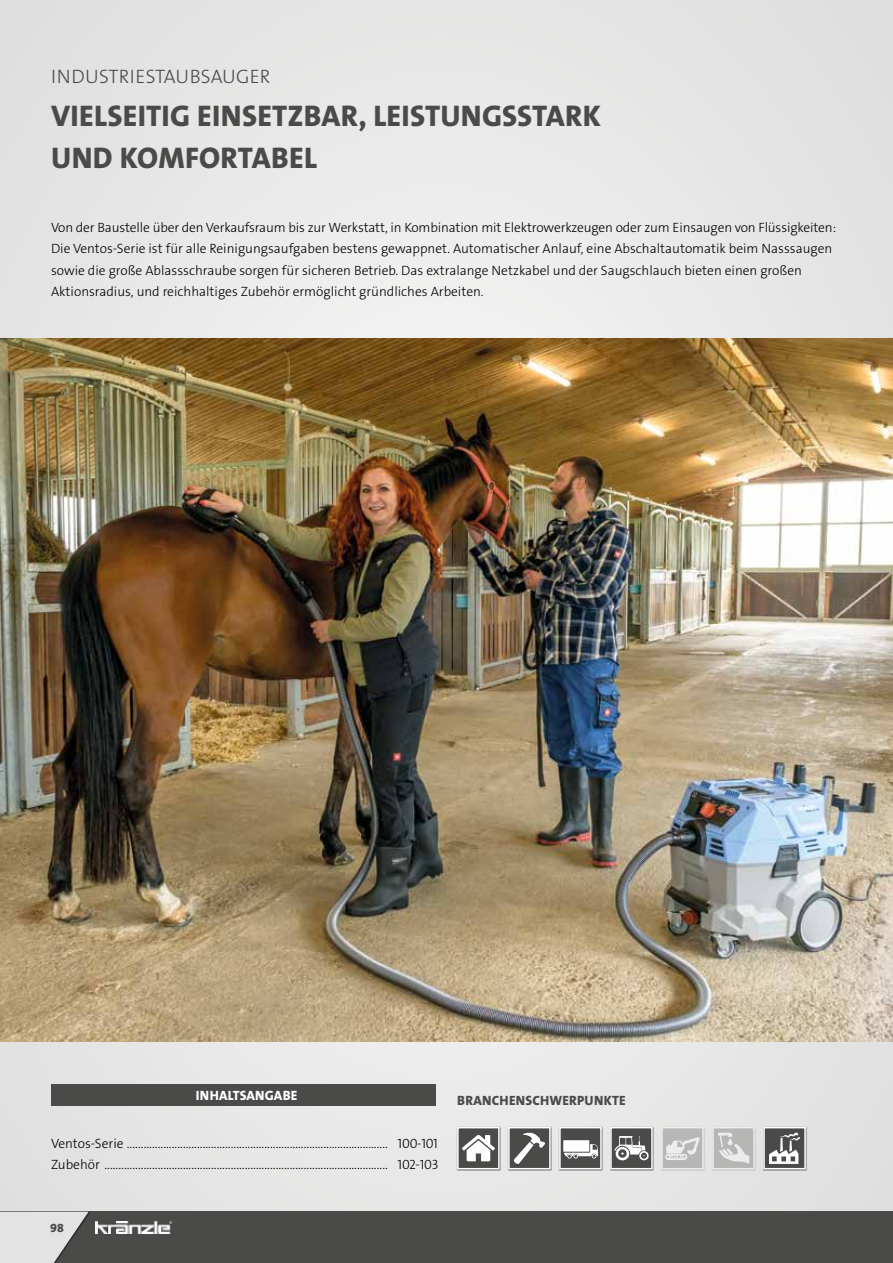
<style>
.page{position:relative;width:893px;height:1263px;background:#e7e7e6}
.page>*{position:absolute;margin:0;border:0;box-sizing:border-box;transform-origin:0 0}
.t1{font:30px/42.6px "The Sans LP8 Ex Bld";letter-spacing:.01em;color:#4a4a49}
.t2{font:19.5px "The Sans LP3 Lig";letter-spacing:.015em;color:#4a4a49}
.t3{font:13.5px/21.3px "The Sans LP3 Lig";color:#000}
.t4{font:13.5px "The Sans LP8 Ex Bld";letter-spacing:.015em;color:#4a4a49}
.t5{font:13.5px/21.3px "The Sans LP3 Lig";letter-spacing:-.02em;color:#000}
.t6{font:13.5px "The Sans LP8 Ex Bld";letter-spacing:.015em;color:#fff}
.t7{font:12px "The Sans LP8 Ex Bld";color:#4a4a49}
</style>
<div class="page">
<div style="left:0;top:1211px;width:893px;height:52px;background:#4a4a49"></div>
<svg style="left:0;top:1211px;width:89px;height:52px"></svg>
<img style="left:95px;top:1221px;width:77px;height:12px">
<div style="left:51px;top:1084px;width:385px;height:21px;background:#4a4a49"></div>
<img style="left:0;top:339px;width:893px;height:702px">
<div style="left:457px;top:1126px;width:44px;height:45px;background:#a8a8a8"></div>
<div style="left:457px;top:1127px;width:43px;height:42px;background:#4a4a49;border:2px solid #fff"></div>
<svg style="left:462px;top:1135px;width:33px;height:26px"></svg>
<div style="left:763px;top:1126px;width:44px;height:45px;background:#a7a7a7"></div>
<div style="left:763px;top:1127px;width:43px;height:42px;background:#4a4a49;border:2px solid #fff"></div>
<svg style="left:769px;top:1132px;width:31px;height:32px"></svg>
<div style="left:559px;top:1126px;width:44px;height:45px;background:#a8a8a8"></div>
<div style="left:559px;top:1127px;width:43px;height:42px;background:#4a4a49;border:2px solid #fff"></div>
<svg style="left:564px;top:1144px;width:34px;height:14px"></svg>
<div style="left:563px;top:1140px;width:26px;height:12px;background:#fff"></div>
<div style="left:610px;top:1126px;width:44px;height:45px;background:#a8a8a8"></div>
<div style="left:610px;top:1127px;width:43px;height:42px;background:#4a4a49;border:2px solid #fff"></div>
<svg style="left:614px;top:1136px;width:35px;height:24px"></svg>
<div style="left:661px;top:1126px;width:44px;height:45px;background:#d2d2d2"></div>
<div style="left:661px;top:1127px;width:43px;height:42px;background:#b7b7b6;border:2px solid #fff"></div>
<div style="left:665px;top:1154px;width:22px;height:6px;border:2px solid #fff;border-radius:2px"></div>
<svg style="left:666px;top:1137px;width:34px;height:22px"></svg>
<div style="left:712px;top:1126px;width:44px;height:45px;background:#d1d1d1"></div>
<div style="left:712px;top:1127px;width:43px;height:42px;background:#b6b6b5;border:2px solid #fff"></div>
<svg style="left:718px;top:1133px;width:31px;height:31px"></svg>
<div style="left:508px;top:1126px;width:44px;height:45px;background:#a8a8a8"></div>
<div style="left:508px;top:1127px;width:43px;height:42px;background:#4a4a49;border:2px solid #fff"></div>
<svg style="left:513px;top:1132px;width:32px;height:32px"></svg>
<h2 class="t2" style="left:51px;top:64px;width:221px">INDUSTRIESTAUBSAUGER</h2>
<h1 class="t1" style="left:51px;top:94px;width:551px">VIELSEITIG EINSETZBAR, LEISTUNGSSTARK<br>UND KOMFORTABEL</h1>
<p class="t3" style="left:51px;top:217px;width:787px">Von der Baustelle über den Verkaufsraum bis zur Werkstatt, in Kombination mit Elektrowerkzeugen oder zum Einsaugen von Flüssigkeiten:<br>Die Ventos-Serie ist für alle Reinigungsaufgaben bestens gewappnet. Automatischer Anlauf, eine Abschaltautomatik beim Nasssaugen sowie die große Ablassschraube sorgen für sicheren Betrieb. Das extralange Netzkabel und der Saugschlauch bieten einen großen Aktionsradius, und reichhaltiges Zubehör ermöglicht gründliches Arbeiten.</p>
<p class="t6" style="left:196px;top:1086px;width:103px">INHALTSANGABE</p>
<p class="t3" style="left:51px;top:1133px;width:338px">Ventos-Serie .............................................................................................<br>Zubehör .....................................................................................................</p>
<p class="t5" style="left:398px;top:1133px;width:42px">100-101<br>102-103</p>
<p class="t4" style="left:457px;top:1092px;width:170px">BRANCHENSCHWERPUNKTE</p>
<p class="t7" style="left:50px;top:1220px;width:15px">98</p>
</div>
